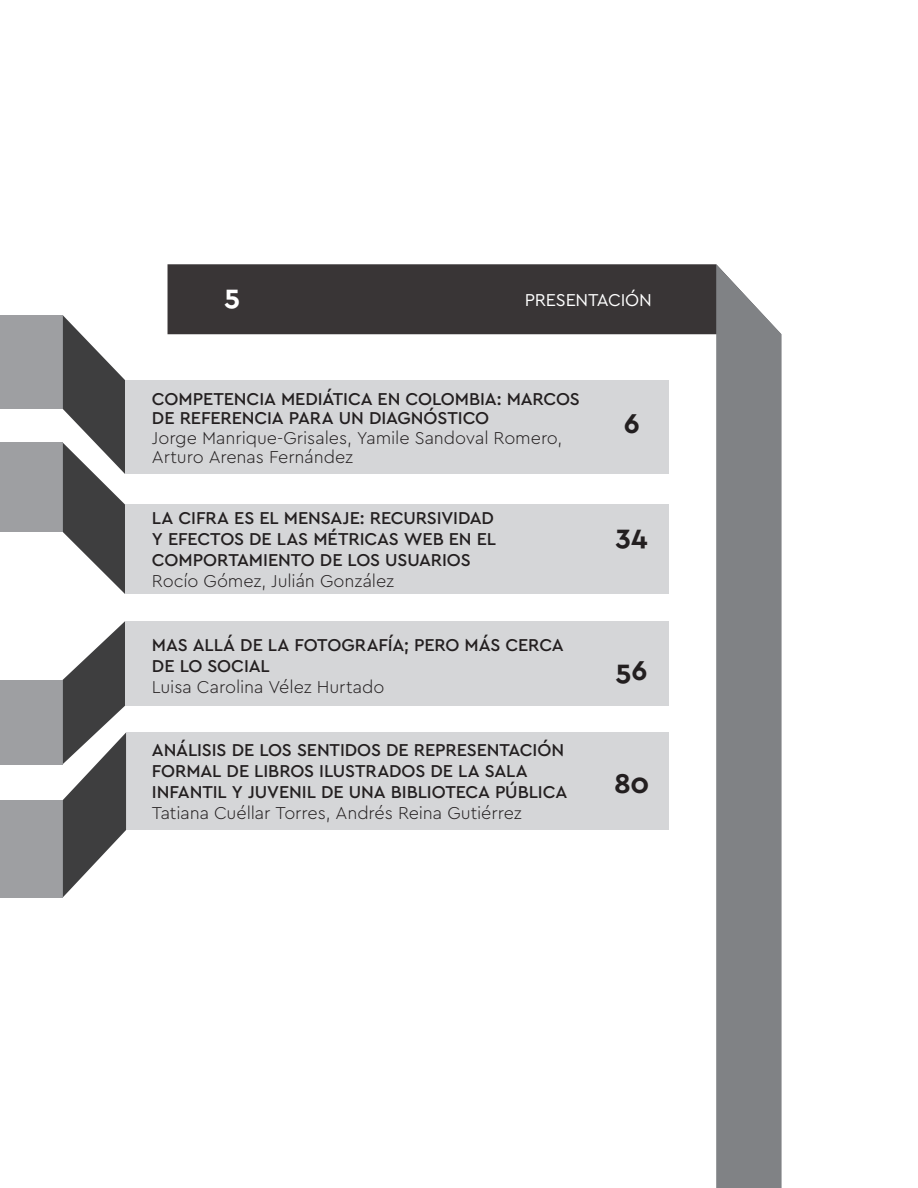
<style>
.page{position:relative;width:918px;height:1188px;background:#fff}
.page>*{position:absolute;margin:0;border:0;box-sizing:border-box;transform-origin:0 0}
.Cuerpo_de_texto{font:700 28.5px "Cera Pro";color:#231f20}
.Cuerpo_de_texto-2{font:700 28.5px "Cera Pro";color:#fff}
.Cuerpo_de_texto-3{font:500 18px/21px "Cera Pro";letter-spacing:-.01em;color:#231f20}
.Cuerpo_de_texto-4{font:300 18px/19.5px "Cera Pro";letter-spacing:-.005em;color:#231f20}
.Cuerpo_de_texto-5{font:18px "Cera Pro";letter-spacing:-.01em;color:#fff}
</style>
<div class="page">
<div style="left:125px;top:504px;width:544px;height:90px;background:#d1d2d4"></div>
<div style="left:168px;top:264px;width:548px;height:70px;background:#393536"></div>
<div style="left:125px;top:621px;width:544px;height:85px;background:#d1d2d4"></div>
<div style="left:126px;top:733px;width:543px;height:97px;background:#d1d2d4"></div>
<div style="left:125px;top:380px;width:544px;height:94px;background:#d1d2d4"></div>
<div style="left:0;top:442px;width:62px;height:90px;background:#9e9fa2"></div>
<svg style="left:716px;top:264px;width:66px;height:924px;background:#85878a"></svg>
<div style="left:0;top:680px;width:62px;height:84px;background:#9e9fa2"></div>
<svg style="left:62px;top:621px;width:64px;height:277px"></svg>
<div style="left:0;top:800px;width:62px;height:98px;background:#9e9fa2"></div>
<svg style="left:62px;top:315px;width:63px;height:279px"></svg>
<div style="left:0;top:315px;width:62px;height:94px;background:#9e9fa2"></div>
<p class="Cuerpo_de_texto-2" style="left:224px;top:277px;width:17px">5</p>
<p class="Cuerpo_de_texto-5" style="left:525px;top:288px;width:129px">PRESENTACIÓN</p>
<p class="Cuerpo_de_texto-3" style="left:152px;top:388px;width:429px;line-height:19.5px">COMPETENCIA MEDIÁTICA EN COLOMBIA: MARCOS<br>DE REFERENCIA PARA UN DIAGNÓSTICO</p>
<p class="Cuerpo_de_texto-4" style="left:152px;top:427px;width:412px">Jorge Manrique-Grisales, Yamile Sandoval Romero,<br>Arturo Arenas Fernández</p>
<p class="Cuerpo_de_texto-3" style="left:152px;top:507px;width:346px;text-align:justify">LA CIFRA ES EL MENSAJE: RECURSIVIDAD Y EFECTOS DE LAS MÉTRICAS WEB EN EL COMPORTAMIENTO DE LOS USUARIOS</p>
<p class="Cuerpo_de_texto-4" style="left:152px;top:570px;width:244px">Rocío Gómez, Julián González</p>
<p class="Cuerpo_de_texto-3" style="left:152px;top:634px;width:413px">MAS ALLÁ DE LA FOTOGRAFÍA; PERO MÁS CERCA<br>DE LO SOCIAL</p>
<p class="Cuerpo_de_texto-4" style="left:152px;top:677px;width:234px">Luisa Carolina Vélez Hurtado</p>
<p class="Cuerpo_de_texto-3" style="left:152px;top:739px;width:417px">ANÁLISIS DE LOS SENTIDOS DE REPRESENTACIÓN<br>FORMAL DE LIBROS ILUSTRADOS DE LA SALA<br>INFANTIL Y JUVENIL DE UNA BIBLIOTECA PÚBLICA</p>
<p class="Cuerpo_de_texto-4" style="left:152px;top:802px;width:371px">Tatiana Cuéllar Torres, Andrés Reina Gutiérrez</p>
<p class="Cuerpo_de_texto" style="left:624px;top:404px;width:18px">6</p>
<p class="Cuerpo_de_texto" style="left:616px;top:517px;width:33px">34</p>
<p class="Cuerpo_de_texto" style="left:616px;top:652px;width:33px">56</p>
<p class="Cuerpo_de_texto" style="left:614px;top:764px;width:37px">80</p>
</div>
